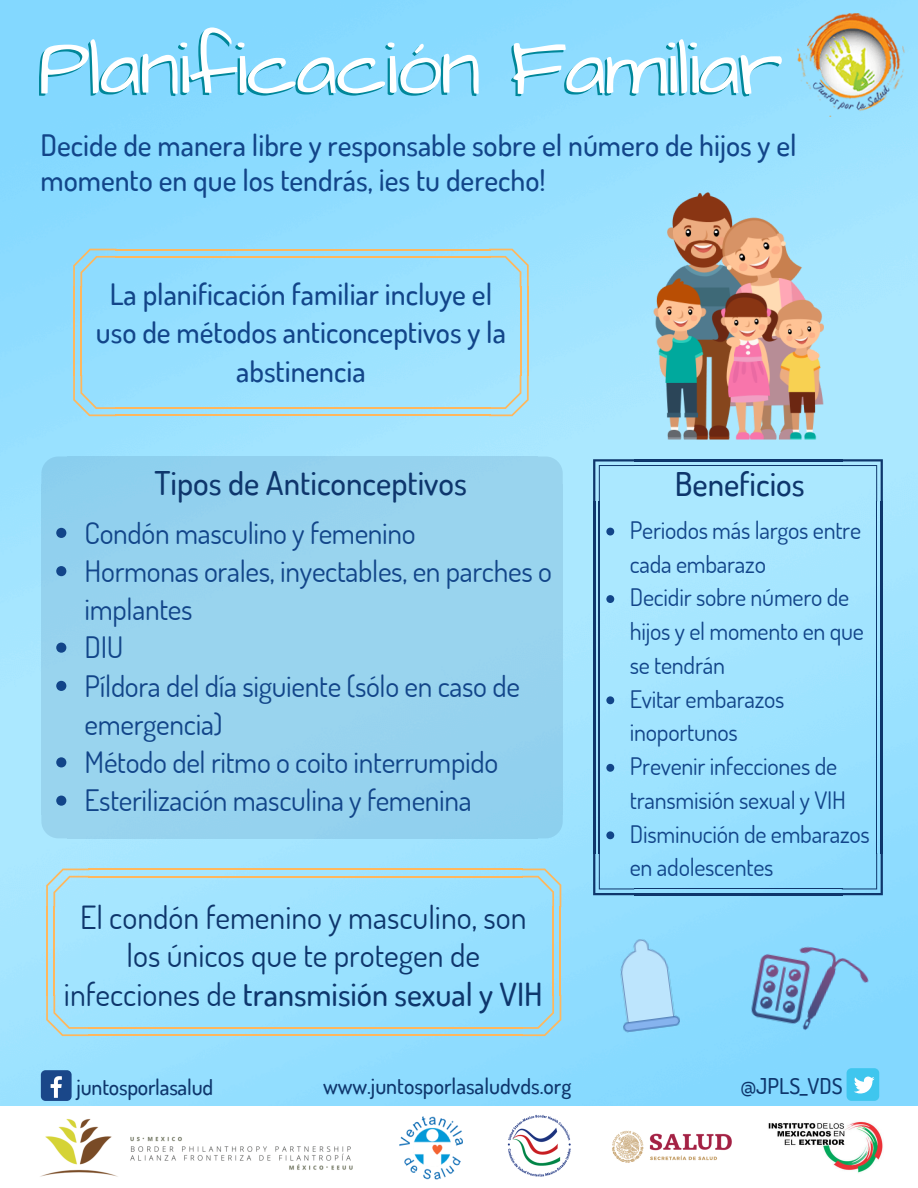
<style>
.page{position:relative;width:918px;height:1188px;background:#fff}
.page>*{position:absolute;margin:0;border:0;box-sizing:border-box;transform-origin:0 0}
.t1{font:81.3px "Architects Daughter";letter-spacing:-.02em;color:#00879a}
.t2{font:500 32.7px "Dosis";color:#0e366c}
.t3{font:31.95px/38.2px "Dosis";color:#0e366c;text-align:center}
.t4{font:29.55px/38.2px "Dosis";letter-spacing:-.01em;color:#124589}
.t5{font:500 29.55px/38.2px "Dosis";color:#124589}
.t6{font:24.15px/33.8px "Dosis";letter-spacing:-.01em;color:#124589}
.t7{font:500 21.75px "Dosis";color:#0e366c}
.s1{font-weight:500}
</style>
<div class="page">
<img style="left:0;top:0;width:918px;height:1106px">
<svg style="left:46px;top:869px;width:43px;height:38px;background:#b1e0ea"></svg>
<hr style="left:46px;top:906px;width:2px;height:90px;background:#ffb75c">
<hr style="left:53px;top:906px;width:2px;height:90px;background:#ffb75c">
<svg style="left:46px;top:995px;width:43px;height:41px;background:#abddea"></svg>
<hr style="left:88px;top:1034px;width:435px;height:2px;background:#ffb75c">
<hr style="left:88px;top:1027px;width:435px;height:2px;background:#ffb75c">
<svg style="left:522px;top:995px;width:39px;height:41px;background:#9cd7e9"></svg>
<hr style="left:560px;top:906px;width:1px;height:90px;background:#ffb75c">
<hr style="left:552px;top:906px;width:2px;height:90px;background:#ffb75c">
<svg style="left:522px;top:869px;width:39px;height:38px"></svg>
<hr style="left:88px;top:869px;width:435px;height:1px;background:#ffb75c">
<hr style="left:88px;top:876px;width:435px;height:2px;background:#ffb75c">
<svg style="left:73px;top:249px;width:43px;height:38px;background:#9bd7ea"></svg>
<hr style="left:73px;top:286px;width:2px;height:90px;background:#ffb75c">
<hr style="left:80px;top:286px;width:2px;height:90px;background:#ffb75c">
<svg style="left:73px;top:375px;width:43px;height:41px;background:#a2daea"></svg>
<hr style="left:115px;top:414px;width:375px;height:2px;background:#ffb75c">
<hr style="left:115px;top:407px;width:375px;height:2px;background:#ffb75c">
<svg style="left:489px;top:375px;width:40px;height:41px;background:#b1dfe9"></svg>
<hr style="left:527px;top:286px;width:2px;height:90px;background:#ffb75c">
<hr style="left:520px;top:286px;width:1px;height:90px;background:#ffb75c">
<svg style="left:489px;top:249px;width:40px;height:38px;background:#a7dbe9"></svg>
<hr style="left:115px;top:249px;width:375px;height:1px;background:#ffb75c">
<hr style="left:115px;top:256px;width:375px;height:2px;background:#ffb75c">
<img style="left:636px;top:186px;width:206px;height:261px">
<svg style="left:537px;top:456px;width:26px;height:28px"></svg>
<div style="left:536px;top:484px;width:27px;height:331px;background:#97d3ee"></div>
<div style="left:67px;top:484px;width:470px;height:331px;background:#99d4ee"></div>
<div style="left:67px;top:456px;width:470px;height:29px;background:#94d1ee"></div>
<svg style="left:41px;top:456px;width:27px;height:28px"></svg>
<div style="left:41px;top:484px;width:27px;height:331px;background:#97d3ee"></div>
<div style="left:67px;top:814px;width:470px;height:24px;background:#95d2ee"></div>
<svg style="left:41px;top:815px;width:26px;height:23px"></svg>
<svg style="left:537px;top:815px;width:26px;height:23px"></svg>
<svg style="left:56px;top:528px;width:10px;height:10px"></svg>
<svg style="left:56px;top:566px;width:10px;height:10px"></svg>
<svg style="left:56px;top:643px;width:10px;height:10px"></svg>
<svg style="left:56px;top:681px;width:10px;height:10px"></svg>
<svg style="left:56px;top:757px;width:10px;height:10px"></svg>
<svg style="left:56px;top:796px;width:10px;height:10px"></svg>
<svg style="left:593px;top:853px;width:41px;height:42px;background:#83c7ea"></svg>
<svg style="left:842px;top:459px;width:41px;height:42px;background:#93cde9"></svg>
<svg style="left:593px;top:459px;width:41px;height:42px;background:#93cde9"></svg>
<svg style="left:842px;top:853px;width:41px;height:42px;background:#7cc4ea"></svg>
<hr style="left:634px;top:459px;width:208px;height:3px;background:#0e366c">
<hr style="left:634px;top:465px;width:208px;height:1px;background:#0e366c">
<hr style="left:634px;top:893px;width:208px;height:2px;background:#0e366c">
<hr style="left:634px;top:888px;width:208px;height:1px;background:#0e366c">
<hr style="left:593px;top:501px;width:2px;height:353px;background:#0e366c">
<hr style="left:599px;top:501px;width:1px;height:353px;background:#0e366c">
<hr style="left:881px;top:501px;width:2px;height:353px;background:#0e366c">
<hr style="left:876px;top:501px;width:1px;height:353px;background:#0e366c">
<svg style="left:606px;top:528px;width:8px;height:8px"></svg>
<svg style="left:606px;top:595px;width:8px;height:8px"></svg>
<svg style="left:606px;top:696px;width:8px;height:8px"></svg>
<svg style="left:606px;top:764px;width:8px;height:8px"></svg>
<svg style="left:606px;top:831px;width:8px;height:8px"></svg>
<img style="left:739px;top:931px;width:144px;height:118px">
<img style="left:594px;top:931px;width:106px;height:106px">
<div style="left:41px;top:1070px;width:31px;height:31px;background:#1a4789;border-radius:5px"></div>
<svg style="left:51px;top:1076px;width:11px;height:22px"></svg>
<div style="left:847px;top:1068px;width:32px;height:33px;background:#3fc6ee;border-radius:5px"></div>
<svg style="left:854px;top:1077px;width:21px;height:16px"></svg>
<img style="left:507px;top:1114px;width:64px;height:63px">
<img style="left:785px;top:0;width:132px;height:130px">
<img style="left:768px;top:1121px;width:115px;height:52px">
<img style="left:389px;top:1100px;width:86px;height:80px">
<img style="left:40px;top:1119px;width:313px;height:58px">
<img style="left:612px;top:1130px;width:120px;height:33px">
<h1 class="t1" style="left:36px;top:15px;width:747px">Planificación Familiar</h1>
<p class="t5" style="left:40px;top:127px;width:758px;line-height:34.8px">Decide de manera libre y responsable sobre el número de hijos y el momento en que los tendrás, ¡es tu derecho!</p>
<p class="t5" style="left:96px;top:274px;width:412px;text-align:center">La planificación familiar incluye el uso de métodos anticonceptivos y la abstinencia</p>
<h2 class="t2" style="left:154px;top:461px;width:314px">Tipos de Anticonceptivos</h2>
<h2 class="t2" style="left:675px;top:463px;width:132px">Beneficios</h2>
<p class="t4" style="left:85px;top:513px;width:469px">Condón masculino y femenino<br>Hormonas orales, inyectables, en parches o implantes<br>DIU<br>Píldora del día siguiente (sólo en caso de emergencia)<br>Método del ritmo o coito interrumpido<br>Esterilización masculina y femenina</p>
<h3 class="t3" style="left:64px;top:897px;width:480px">El condón femenino y masculino, son los únicos que te protegen de infecciones de <span class="s1">transmisión sexual y VIH</span></h3>
<p class="t6" style="left:630px;top:512px;width:242px">Periodos más largos entre cada embarazo<br>Decidir sobre número de hijos y el momento en que se tendrán<br>Evitar embarazos inoportunos<br>Prevenir infecciones de transmisión sexual y VIH<br>Disminución de embarazos en adolescentes</p>
<p class="t7" style="left:77px;top:1072px;width:138px">juntosporlasalud</p>
<p class="t7" style="left:323px;top:1071px;width:250px">www.juntosporlasaludvds.org</p>
<p class="t7" style="left:741px;top:1071px;width:104px">@JPLS_VDS</p>
</div>
